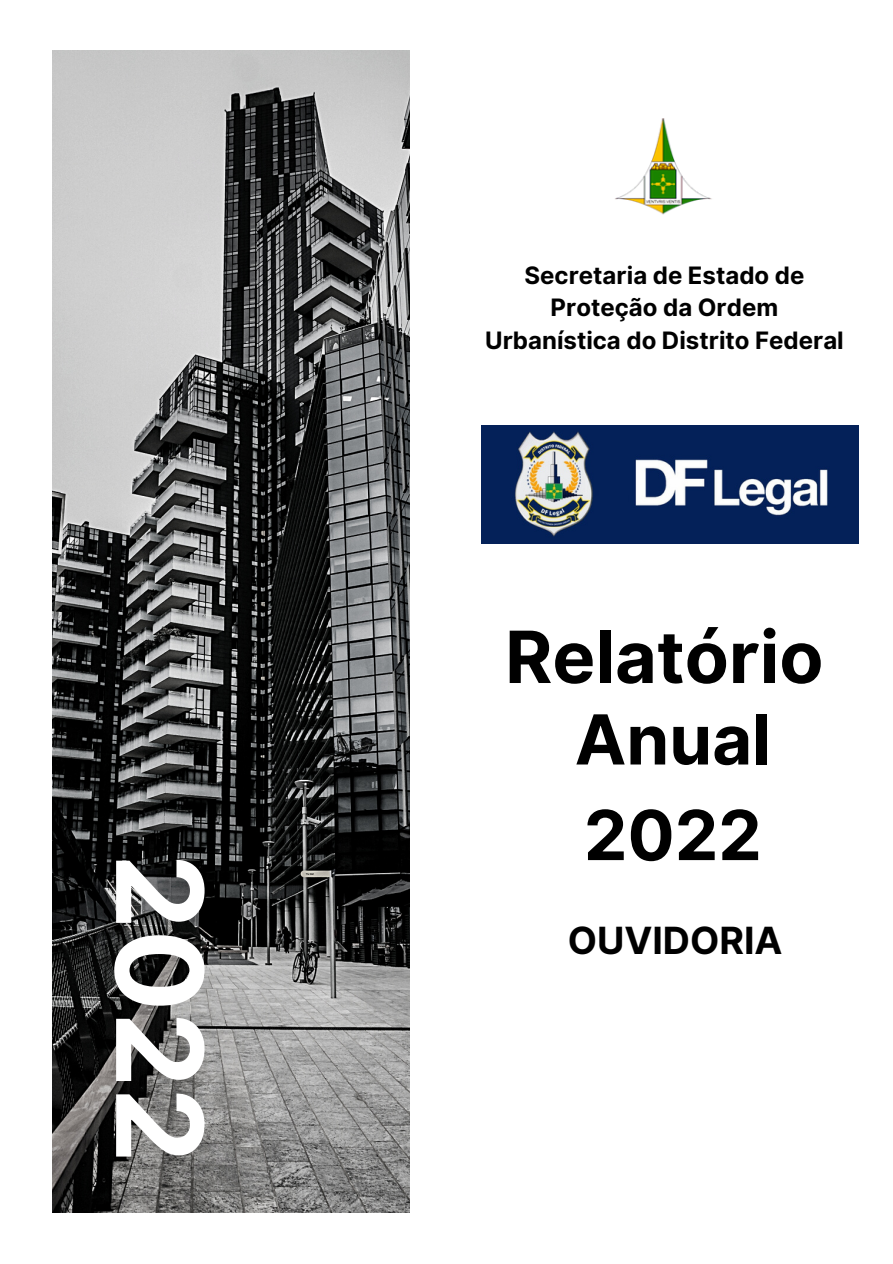
<style>
.page{position:relative;width:893px;height:1264px;background:#fff}
.page>*{position:absolute;margin:0;border:0;box-sizing:border-box;transform-origin:0 0}
.t1{font:700 119.85px "Inter";color:#fff}
.t2{font:700 72px "Inter";color:#000}
.t3{font:700 69px/95.6px "Inter";color:#000}
.t4{font:700 37.5px "Inter";color:#000}
.t5{font:700 24px/32.5px "Inter";color:#000;text-align:center}
</style>
<div class="page">
<img style="left:53px;top:51px;width:356px;height:1161px">
<img style="left:615px;top:118px;width:97px;height:97px">
<img style="left:482px;top:425px;width:376px;height:118px">
<h1 class="t1" style="left:231px;top:853px;width:310px;rotate:90deg">2022</h1>
<p class="t5" style="left:485px;top:259px;width:360px">Secretaria de Estado de<br>Proteção da Ordem<br>Urbanística do Distrito Federal</p>
<h2 class="t2" style="left:505px;top:613px;width:320px">Relatório</h2>
<h3 class="t3" style="left:574px;top:691px;width:198px">Anual<br>2022</h3>
<h3 class="t4" style="left:567px;top:918px;width:216px">OUVIDORIA</h3>
</div>
